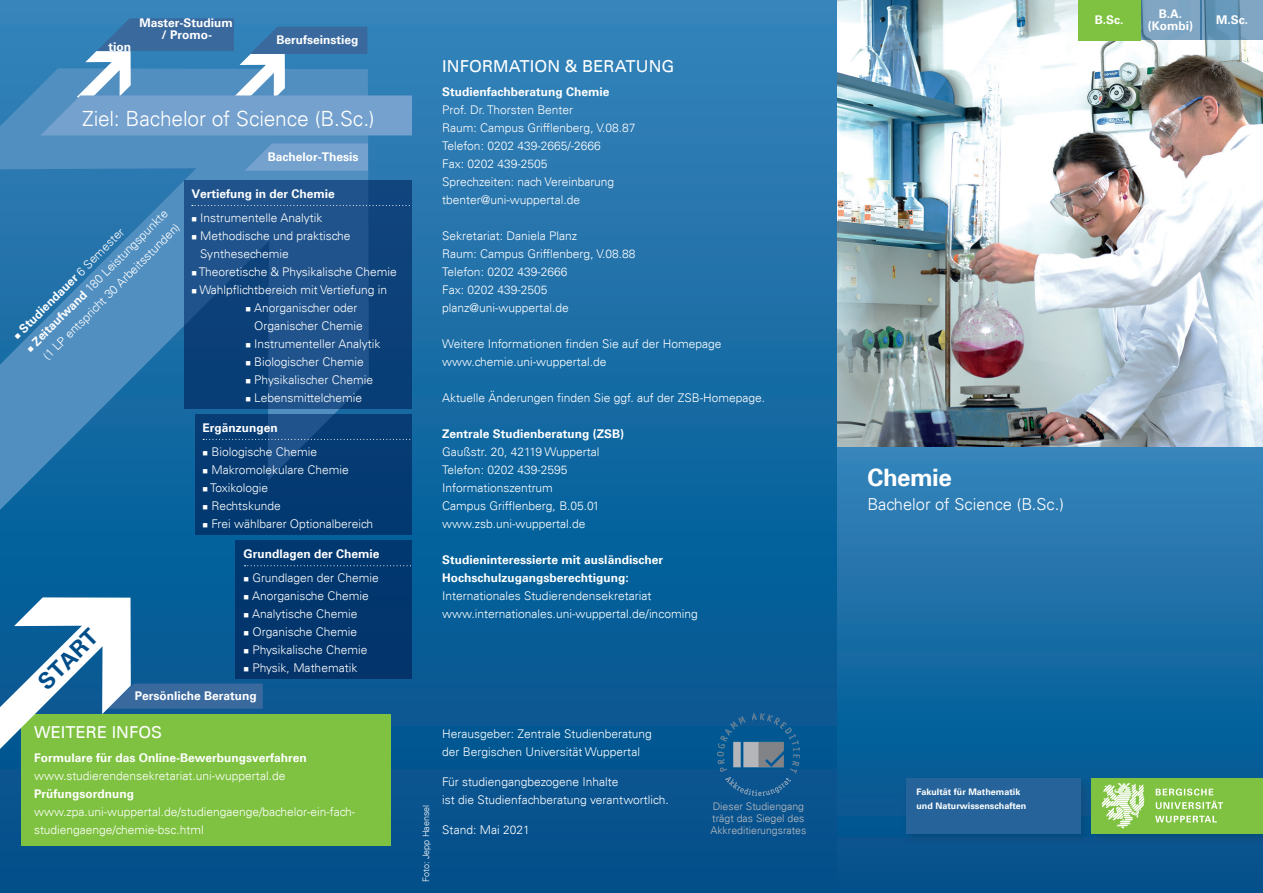
<style>
.page{position:relative;width:1263px;height:893px;background:#fff}
.page>*{position:absolute;margin:0;border:0;box-sizing:border-box;transform-origin:0 0}
.t1{font:700 24px "Univers";letter-spacing:-.02em;color:#fff}
.t2{font:700 22.5px "Univers";color:#004d89}
.t3{font:300 21px "Univers LT";letter-spacing:-.005em;color:#fff}
.Headline{font:16.5px "Univers LT";letter-spacing:.005em;color:#fff}
.t4{font:300 16.5px "Univers LT";color:#fff}
.t5{font:300 12px/18px "Univers LT";color:#fff}
.t6{font:700 12px/12px "Univers";color:#fff;text-align:center}
.t7{font:300 10.5px/12px "Univers LT";color:#bcbdc0}
.t8{font:700 9px/13.5px "Univers";color:#fff}
.t9{font:300 9px "Univers LT";color:#fff}
.s1{font-family:"Univers";font-weight:700}
.s2{font-family:"Univers LT";font-weight:300}
</style>
<div class="page">
<svg style="left:0;top:0;width:412px;height:893px;background:#0d5f99"></svg>
<svg style="left:0;top:68px;width:369px;height:442px;background:#367eb3"></svg>
<svg style="left:244px;top:144px;width:124px;height:27px;background:#6f9ecb"></svg>
<svg style="left:40px;top:18px;width:372px;height:117px;background:#5991c0"></svg>
<div style="left:21px;top:714px;width:370px;height:132px;background:#7fc241"></div>
<svg style="left:0;top:597px;width:263px;height:152px"></svg>
<div style="left:235px;top:541px;width:190px;height:138px;background:#02366d"></div>
<svg style="left:245px;top:565px;width:166px;height:1px"></svg>
<svg style="left:195px;top:415px;width:217px;height:120px;background:#063c74"></svg>
<svg style="left:203px;top:439px;width:209px;height:1px"></svg>
<svg style="left:184px;top:181px;width:228px;height:228px;background:#184b83"></svg>
<svg style="left:192px;top:205px;width:220px;height:1px"></svg>
<div style="left:412px;top:0;width:426px;height:893px;background:linear-gradient(to bottom,#3283ba,#004d88)"></div>
<div style="left:838px;top:444px;width:425px;height:449px;background:linear-gradient(to bottom,#3584ba,#004d89)"></div>
<div style="left:901px;top:773px;width:193px;height:74px;background:#231f20;opacity:.2"></div>
<div style="left:906px;top:778px;width:174px;height:55px;background:#25639a"></div>
<div style="left:1086px;top:774px;width:177px;height:73px;background:#231f20;opacity:.2"></div>
<div style="left:1091px;top:778px;width:172px;height:55px;background:#7fc241"></div>
<svg style="left:1155px;top:816px;width:62px;height:7px"></svg>
<svg style="left:1156px;top:801px;width:67px;height:8px"></svg>
<svg style="left:1156px;top:788px;width:57px;height:7px"></svg>
<svg style="left:1101px;top:783px;width:43px;height:45px"></svg>
<img style="left:838px;top:0;width:425px;height:446px">
<svg style="left:1202px;top:0;width:61px;height:40px;background:#6d9aba"></svg>
<svg style="left:1140px;top:0;width:62px;height:40px;background:#7aa2be"></svg>
<div style="left:1078px;top:0;width:62px;height:40px;background:#7fc241"></div>
<img style="left:718px;top:714px;width:81px;height:81px">
<p class="t6" style="left:109px;top:41px;width:24px">tion</p>
<p class="t6" style="left:140px;top:17px;width:95px">Master-Studium / Promo-</p>
<p class="t6" style="left:277px;top:35px;width:84px">Berufseinstieg</p>
<p class="t3" style="left:82px;top:105px;width:294px">Ziel: Bachelor of Science (B.Sc.)</p>
<p class="t6" style="left:268px;top:152px;width:92px">Bachelor-Thesis</p>
<p class="t5" style="left:21px;top:343px;width:197px;text-align:center;rotate:-45deg">■ <span class="s1">Zeitaufwand</span> 180 Leistungspunkte (1 LP entspricht 30 Arbeitsstunden)</p>
<p class="t6" style="left:11px;top:333px;width:153px;rotate:-45deg">■ Studiendauer <span class="s2">6 Semester</span></p>
<p class="t6" style="left:191px;top:188px;width:145px">Vertiefung in der Chemie</p>
<p class="t5" style="left:191px;top:208px;width:133px">■ Instrumentelle Analytik</p>
<p class="t5" style="left:200px;top:226px;width:152px;text-indent:-9px">■ Methodische und praktische<br>Synthesechemie</p>
<p class="t5" style="left:191px;top:262px;width:207px">■ Theoretische &amp; Physikalische Chemie</p>
<p class="t5" style="left:191px;top:280px;width:197px">■ Wahlpflichtbereich mit Vertiefung in</p>
<p class="t5" style="left:254px;top:298px;width:110px;text-indent:-9px">■ Anorganischer oder<br>Organischer Chemie</p>
<p class="t5" style="left:245px;top:334px;width:137px">■ Instrumenteller Analytik</p>
<p class="t5" style="left:245px;top:352px;width:120px">■ Biologischer Chemie</p>
<p class="t5" style="left:245px;top:370px;width:129px">■ Physikalischer Chemie</p>
<p class="t5" style="left:245px;top:388px;width:118px">■ Lebensmittelchemie</p>
<p class="t6" style="left:203px;top:422px;width:77px">Ergänzungen</p>
<p class="t5" style="left:203px;top:442px;width:116px">■ Biologische Chemie</p>
<p class="t5" style="left:203px;top:460px;width:148px">■ Makromolekulare Chemie</p>
<p class="t5" style="left:203px;top:478px;width:67px">■ Toxikologie</p>
<p class="t5" style="left:203px;top:496px;width:80px">■ Rechtskunde</p>
<p class="t5" style="left:203px;top:514px;width:172px">■ Frei wählbarer Optionalbereich</p>
<p class="t2" style="left:33px;top:676px;width:75px;rotate:-45deg">START</p>
<p class="t6" style="left:244px;top:548px;width:137px">Grundlagen der Chemie</p>
<p class="t5" style="left:244px;top:568px;width:137px">■ Grundlagen der Chemie</p>
<p class="t5" style="left:244px;top:586px;width:127px">■ Anorganische Chemie</p>
<p class="t5" style="left:244px;top:604px;width:116px">■ Analytische Chemie</p>
<p class="t5" style="left:244px;top:622px;width:115px">■ Organische Chemie</p>
<p class="t5" style="left:244px;top:640px;width:125px">■ Physikalische Chemie</p>
<p class="t5" style="left:244px;top:658px;width:115px">■ Physik, Mathematik</p>
<p class="t6" style="left:135px;top:691px;width:124px">Persönliche Beratung</p>
<p class="Headline" style="left:34px;top:722px;width:130px">WEITERE INFOS</p>
<p class="t6" style="left:34px;top:752px;width:274px">Formulare für das Online-Bewerbungsverfahren</p>
<p class="t5" style="left:34px;top:766px;width:253px">www.studierendensekretariat.uni-wuppertal.de</p>
<p class="t6" style="left:34px;top:788px;width:101px">Prüfungsordnung</p>
<p class="t5" style="left:34px;top:802px;width:323px">www.zpa.uni-wuppertal.de/studiengaenge/bachelor-ein-fach&shy;studiengaenge/chemie-bsc.html</p>
<p class="Headline" style="left:442px;top:56px;width:234px">INFORMATION &amp; BERATUNG</p>
<p class="t6" style="left:442px;top:86px;width:169px">Studienfachberatung Chemie</p>
<p class="t5" style="left:442px;top:100px;width:132px">Prof. Dr. Thorsten Benter</p>
<p class="t5" style="left:442px;top:118px;width:195px">Raum: Campus Grifflenberg, V.08.87</p>
<p class="t5" style="left:442px;top:136px;width:160px">Telefon: 0202 439-2665/-2666</p>
<p class="t5" style="left:442px;top:154px;width:107px">Fax: 0202 439-2505</p>
<p class="t5" style="left:442px;top:172px;width:173px">Sprechzeiten: nach Vereinbarung</p>
<p class="t5" style="left:442px;top:190px;width:139px">tbenter@uni-wuppertal.de</p>
<p class="t5" style="left:442px;top:226px;width:136px">Sekretariat: Daniela Planz</p>
<p class="t5" style="left:442px;top:244px;width:195px">Raum: Campus Grifflenberg, V.08.88</p>
<p class="t5" style="left:442px;top:262px;width:127px">Telefon: 0202 439-2666</p>
<p class="t5" style="left:442px;top:280px;width:107px">Fax: 0202 439-2505</p>
<p class="t5" style="left:442px;top:298px;width:128px">planz@uni-wuppertal.de</p>
<p class="t5" style="left:442px;top:334px;width:281px">Weitere Informationen finden Sie auf der Homepage</p>
<p class="t5" style="left:442px;top:352px;width:166px">www.chemie.uni-wuppertal.de</p>
<p class="t5" style="left:442px;top:388px;width:324px">Aktuelle Änderungen finden Sie ggf. auf der ZSB-Homepage.</p>
<p class="t6" style="left:442px;top:428px;width:184px">Zentrale Studienberatung (ZSB)</p>
<p class="t5" style="left:442px;top:442px;width:159px">Gaußstr. 20, 42119 Wuppertal</p>
<p class="t5" style="left:442px;top:460px;width:127px">Telefon: 0202 439-2595</p>
<p class="t5" style="left:442px;top:478px;width:112px">Informationszentrum</p>
<p class="t5" style="left:442px;top:496px;width:159px">Campus Grifflenberg, B.05.01</p>
<p class="t5" style="left:442px;top:514px;width:145px">www.zsb.uni-wuppertal.de</p>
<p class="t6" style="left:442px;top:554px;width:222px">Studieninteressierte mit ausländischer</p>
<p class="t6" style="left:442px;top:572px;width:188px">Hochschulzugangsberechtigung:</p>
<p class="t5" style="left:442px;top:586px;width:211px">Internationales Studierendensekretariat</p>
<p class="t5" style="left:442px;top:604px;width:257px">www.internationales.uni-wuppertal.de/incoming</p>
<p class="t9" style="left:421px;top:882px;width:78px;rotate:-90deg">Foto: Jepp Haensel</p>
<p class="t5" style="left:442px;top:724px;width:211px">Herausgeber: Zentrale Studienberatung</p>
<p class="t5" style="left:442px;top:742px;width:199px">der Bergischen Universität Wuppertal</p>
<p class="t5" style="left:442px;top:772px;width:178px">Für studiengangbezogene Inhalte</p>
<p class="t5" style="left:442px;top:790px;width:228px">ist die Studienfachberatung verantwortlich.</p>
<p class="t5" style="left:442px;top:820px;width:89px">Stand: Mai 2021</p>
<p class="t7" style="left:712px;top:800px;width:94px">Dieser Studiengang trägt das Siegel des</p>
<p class="t7" style="left:710px;top:824px;width:98px">Akkreditierungsrates</p>
<p class="t6" style="left:1159px;top:8px;width:25px">B.A.</p>
<p class="t6" style="left:1148px;top:20px;width:47px">(Kombi)</p>
<p class="t6" style="left:1095px;top:14px;width:30px">B.Sc.</p>
<p class="t6" style="left:1216px;top:14px;width:34px">M.Sc.</p>
<p class="t1" style="left:867px;top:463px;width:86px">Chemie</p>
<p class="t4" style="left:867px;top:494px;width:198px">Bachelor of Science (B.Sc.)</p>
<p class="t8" style="left:916px;top:785px;width:112px">Fakultät für Mathematik und Naturwissenschaften</p>
</div>
